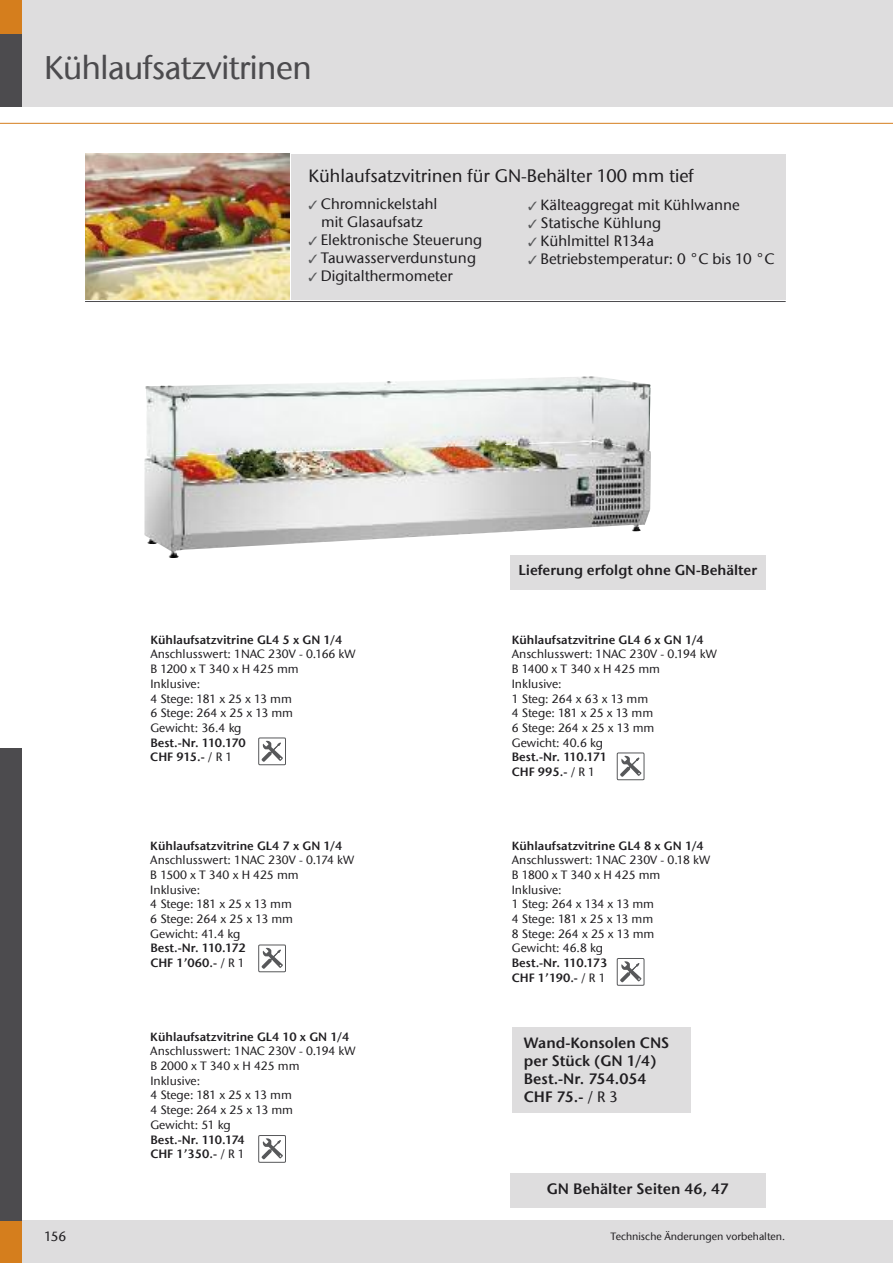
<style>
.page{position:relative;width:893px;height:1263px;background:#fff}
.page>*{position:absolute;margin:0;border:0;box-sizing:border-box;transform-origin:0 0}
.t1{font:500 33px "ITC Stone Sans Com";letter-spacing:-.025em;color:#4c4b4e}
.t2{font:500 18px "ITC Stone Sans Com";color:#201e21}
.t3{font:500 15px/18px "ITC Stone Sans Com";color:#201e21;text-align:center}
.t4{font:15px/18px "ITC Stone Sans Com Semi";color:#201e21}
.t5{font:14.25px "ITC Stone Sans Com Semi";color:#201e21}
.t6{font:500 13.5px "ITC Stone Sans Com";color:#201e21}
.t7{font:500 12px/14.7px "ITC Stone Sans Com";color:#201e21}
.t8{font:12px/14.7px "ITC Stone Sans Com Semi";color:#201e21}
.t9{font:500 10.5px "ITC Stone Sans Com";color:#201e21}
.s1{color:#58595b}
.s2{font-family:"ITC Stone Sans Com";font-weight:500}
</style>
<div class="page">
<div style="left:0;top:0;width:893px;height:106px;background:#deddde"></div>
<div style="left:0;top:0;width:21px;height:48px;background:#d57e1d"></div>
<div style="left:0;top:34px;width:21px;height:72px;background:#4c4b4e"></div>
<hr style="left:0;top:123px;width:893px;height:1px;background:#d57e1d">
<div style="left:0;top:1220px;width:893px;height:43px;background:#deddde"></div>
<div style="left:0;top:1199px;width:21px;height:64px;background:#d57e1d"></div>
<div style="left:0;top:748px;width:21px;height:472px;background:#4c4b4e"></div>
<div style="left:291px;top:154px;width:495px;height:145px;background:#deddde"></div>
<hr style="left:85px;top:301px;width:701px;height:1px;background:#4c4b4e">
<img style="left:85px;top:154px;width:204px;height:145px">
<img style="left:144px;top:376px;width:507px;height:182px">
<div style="left:512px;top:1027px;width:179px;height:85px;background:#deddde"></div>
<div style="left:510px;top:555px;width:255px;height:34px;background:#deddde"></div>
<div style="left:510px;top:1174px;width:255px;height:34px;background:#deddde"></div>
<svg style="left:261px;top:740px;width:22px;height:22px"></svg>
<div style="left:258px;top:738px;width:28px;height:27px;border:1px solid #57585a"></div>
<svg style="left:620px;top:755px;width:22px;height:22px"></svg>
<div style="left:617px;top:753px;width:27px;height:27px;border:1px solid #57585a"></div>
<svg style="left:261px;top:947px;width:22px;height:22px"></svg>
<div style="left:258px;top:945px;width:28px;height:27px;border:1px solid #57585a"></div>
<svg style="left:620px;top:961px;width:22px;height:22px"></svg>
<div style="left:617px;top:958px;width:27px;height:27px;border:1px solid #57585a"></div>
<svg style="left:261px;top:1138px;width:22px;height:22px"></svg>
<div style="left:258px;top:1135px;width:28px;height:27px;border:1px solid #57585a"></div>
<h1 class="t1" style="left:44px;top:48px;width:269px">Kühlaufsatzvitrinen</h1>
<h2 class="t2" style="left:308px;top:165px;width:387px">Kühlaufsatzvitrinen für GN-Behälter 100 mm tief</h2>
<p class="t3" style="left:308px;top:195px;width:130px"><span class="s1">✓</span> Chromnickelstahl mit Glasaufsatz</p>
<p class="t3" style="left:308px;top:231px;width:175px"><span class="s1">✓</span> Elektronische Steuerung</p>
<p class="t3" style="left:308px;top:249px;width:169px"><span class="s1">✓</span> Tauwasserverdunstung</p>
<p class="t3" style="left:308px;top:267px;width:146px"><span class="s1">✓</span> Digitalthermometer</p>
<p class="t3" style="left:528px;top:195px;width:213px"><span class="s1">✓</span> Kälteaggregat mit Kühlwanne</p>
<p class="t3" style="left:528px;top:213px;width:134px"><span class="s1">✓</span> Statische Kühlung</p>
<p class="t3" style="left:528px;top:231px;width:127px"><span class="s1">✓</span> Kühlmittel R134a</p>
<p class="t3" style="left:528px;top:249px;width:248px"><span class="s1">✓</span> Betriebstemperatur: 0 °C bis 10 °C</p>
<p class="t8" style="left:150px;top:632px;width:194px">Kühlaufsatzvitrine GL4 5 x GN 1/4</p>
<p class="t7" style="left:150px;top:647px;width:207px">Anschlusswert: 1NAC 230V - 0.166 kW<br>B 1200 x T 340 x H 425 mm<br>Inklusive:<br>4 Stege: 181 x 25 x 13 mm<br>6 Stege: 264 x 25 x 13 mm<br>Gewicht: 36.4 kg</p>
<p class="t8" style="left:150px;top:735px;width:97px">Best.-Nr. 110.170<br>CHF 915.- <span class="s2">/ R 1</span></p>
<p class="t8" style="left:150px;top:838px;width:194px">Kühlaufsatzvitrine GL4 7 x GN 1/4</p>
<p class="t7" style="left:150px;top:853px;width:205px">Anschlusswert: 1NAC 230V - 0.174 kW<br>B 1500 x T 340 x H 425 mm<br>Inklusive:<br>4 Stege: 181 x 25 x 13 mm<br>6 Stege: 264 x 25 x 13 mm<br>Gewicht: 41.4 kg</p>
<p class="t8" style="left:150px;top:941px;width:97px">Best.-Nr. 110.172<br>CHF 1’060.- <span class="s2">/ R 1</span></p>
<p class="t8" style="left:150px;top:1029px;width:200px">Kühlaufsatzvitrine GL4 10 x GN 1/4</p>
<p class="t7" style="left:150px;top:1044px;width:207px">Anschlusswert: 1NAC 230V - 0.194 kW<br>B 2000 x T 340 x H 425 mm<br>Inklusive:<br>4 Stege: 181 x 25 x 13 mm<br>4 Stege: 264 x 25 x 13 mm<br>Gewicht: 51 kg</p>
<p class="t8" style="left:150px;top:1132px;width:96px">Best.-Nr. 110.174<br>CHF 1’350.- <span class="s2">/ R 1</span></p>
<p class="t5" style="left:518px;top:562px;width:240px">Lieferung erfolgt ohne GN-Behälter</p>
<p class="t8" style="left:512px;top:632px;width:194px">Kühlaufsatzvitrine GL4 6 x GN 1/4</p>
<p class="t7" style="left:512px;top:647px;width:207px">Anschlusswert: 1NAC 230V - 0.194 kW<br>B 1400 x T 340 x H 425 mm<br>Inklusive:<br>1 Steg: 264 x 63 x 13 mm<br>4 Stege: 181 x 25 x 13 mm<br>6 Stege: 264 x 25 x 13 mm<br>Gewicht: 40.6 kg</p>
<p class="t8" style="left:512px;top:750px;width:97px">Best.-Nr. 110.171<br>CHF 995.- <span class="s2">/ R 1</span></p>
<p class="t8" style="left:512px;top:838px;width:194px">Kühlaufsatzvitrine GL4 8 x GN 1/4</p>
<p class="t7" style="left:512px;top:853px;width:200px">Anschlusswert: 1NAC 230V - 0.18 kW<br>B 1800 x T 340 x H 425 mm<br>Inklusive:<br>1 Steg: 264 x 134 x 13 mm<br>4 Stege: 181 x 25 x 13 mm<br>8 Stege: 264 x 25 x 13 mm<br>Gewicht: 46.8 kg</p>
<p class="t8" style="left:512px;top:956px;width:97px">Best.-Nr. 110.173<br>CHF 1’190.- <span class="s2">/ R 1</span></p>
<p class="t4" style="left:524px;top:1034px;width:147px">Wand-Konsolen CNS per Stück (GN 1/4)<br>Best.-Nr. 754.054<br>CHF 75.- <span class="s2">/ R 3</span></p>
<p class="t4" style="left:547px;top:1180px;width:184px">GN Behälter Seiten 46, 47</p>
<p class="t6" style="left:44px;top:1228px;width:24px">156</p>
<p class="t9" style="left:610px;top:1230px;width:176px">Technische Änderungen vorbehalten.</p>
</div>
